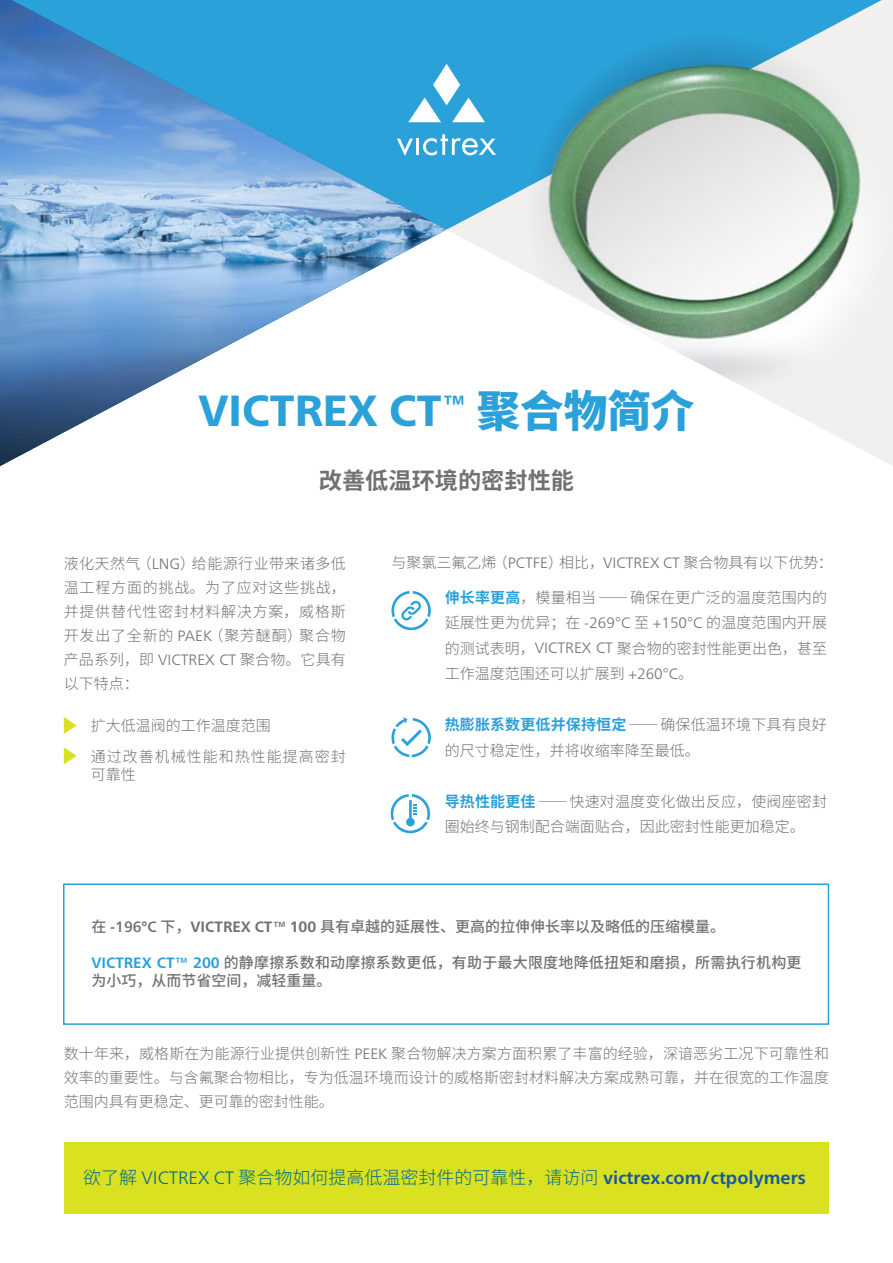
<style>
.page{position:relative;width:893px;height:1263px;background:#fff}
.page>*{position:absolute;margin:0;border:0;box-sizing:border-box;transform-origin:0 0}
.t1{font:800 43.5px "Frutiger Neue LTW1 G";color:#2ba1d9}
.t2{font:700 23.25px "Source Han Sans CN";color:#727171}
.t3{font:300 18px "Source Han Sans CN";color:#006b8d}
.t4{font:300 15px/24px "Source Han Sans CN";color:#727171;text-align:justify}
.t5{font:500 15px/18px "Source Han Sans CN";letter-spacing:.005em;color:#727171}
.t6{font:300 15px/18px "Source Han Sans CN";letter-spacing:.065em;color:#727171}
.s1{font-family:"Source Han Sans CN"}
.s2{font-family:"Frutiger Neue LTW1 G"}
.s3{font-weight:700;color:#2ba1d9}
.s4{font-family:"Frutiger Neue LTW1 G";font-weight:700}
.s5{font-family:"Frutiger Neue LTW1 G";font-weight:700;color:#2ba1d9}
.s6{font-family:"Frutiger Neue LTW1 G";font-weight:700;color:#15599f}
</style>
<div class="page">
<img style="left:0;top:0;width:446px;height:466px">
<svg style="left:446px;top:0;width:447px;height:466px"></svg>
<img style="left:512px;top:348px;width:381px;height:65px">
<svg style="left:397px;top:134px;width:99px;height:22px"></svg>
<svg style="left:408px;top:64px;width:77px;height:58px"></svg>
<svg style="left:64px;top:717px;width:13px;height:17px"></svg>
<svg style="left:64px;top:747px;width:13px;height:17px"></svg>
<div style="left:63px;top:883px;width:766px;height:142px;border:2px solid #2ba1d9"></div>
<div style="left:64px;top:1142px;width:764px;height:72px;background:#dae121"></div>
<img style="left:512px;top:19px;width:381px;height:329px">
<svg style="left:391px;top:794px;width:39px;height:39px"></svg>
<svg style="left:391px;top:591px;width:40px;height:39px"></svg>
<svg style="left:391px;top:717px;width:40px;height:40px"></svg>
<h1 class="t1" style="left:198px;top:379px;width:498px">VICTREX CT<sup>™</sup> <span class="s1">聚合物简介</span></h1>
<h2 class="t2" style="left:319px;top:467px;width:257px">改善低温环境的密封性能</h2>
<p class="t4" style="left:64px;top:552px;width:284px">液化天然气（<span class="s2">LNG</span>）给能源行业带来诸多低温工程方面的挑战。为了应对这些挑战，并提供替代性密封材料解决方案，威格斯开发出了全新的 <span class="s2">PAEK</span>（聚芳醚酮）聚合物产品系列，即 <span class="s2">VICTREX CT</span> 聚合物。它具有以下特点：</p>
<p class="t4" style="left:64px;top:714px;width:208px">• 扩大低温阀的工作温度范围</p>
<p class="t6" style="left:91px;top:747px;width:257px;text-indent:-27px">• 通过改善机械性能和热性能提高密封可靠性</p>
<p class="t4" style="left:391px;top:551px;width:443px">与聚氯三氟乙烯（<span class="s2">PCTFE</span>）相比，<span class="s2">VICTREX CT</span> 聚合物具有以下优势：</p>
<p class="t4" style="left:445px;top:585px;width:384px;line-height:25.5px"><span class="s3">伸长率更高</span>，模量相当——确保在更广泛的温度范围内的延展性更为优异；在 <span class="s2">-269°C</span> 至 <span class="s2">+150°C</span> 的温度范围内开展的测试表明，<span class="s2">VICTREX CT</span> 聚合物的密封性能更出色，甚至工作温度范围还可以扩展到 <span class="s2">+260°C</span>。</p>
<p class="t4" style="left:445px;top:712px;width:384px;line-height:25.5px"><span class="s3">热膨胀系数更低并保持恒定</span>——确保低温环境下具有良好的尺寸稳定性，并将收缩率降至最低。</p>
<p class="t4" style="left:445px;top:789px;width:384px;line-height:25.5px"><span class="s3">导热性能更佳</span>——快速对温度变化做出反应，使阀座密封圈始终与钢制配合端面贴合，因此密封性能更加稳定。</p>
<p class="t5" style="left:91px;top:918px;width:635px">在 <span class="s2">-196°C</span> 下，<span class="s4">VICTREX CT™ 100</span> 具有卓越的延展性、更高的拉伸伸长率以及略低的压缩模量。</p>
<p class="t5" style="left:91px;top:954px;width:712px"><span class="s5">VICTREX CT™ 200</span> 的静摩擦系数和动摩擦系数更低，有助于最大限度地降低扭矩和磨损，所需执行机构更为小巧，从而节省空间，减轻重量。</p>
<p class="t4" style="left:64px;top:1042px;width:767px">数十年来，威格斯在为能源行业提供创新性 <span class="s2">PEEK</span> 聚合物解决方案方面积累了丰富的经验，深谙恶劣工况下可靠性和效率的重要性。与含氟聚合物相比，专为低温环境而设计的威格斯密封材料解决方案成熟可靠，并在很宽的工作温度范围内具有更稳定、更可靠的密封性能。</p>
<p class="t3" style="left:83px;top:1167px;width:724px">欲了解 <span class="s2">VICTREX CT</span> 聚合物如何提高低温密封件的可靠性，请访问 <span class="s6">victrex.com/ctpolymers</span></p>
</div>
